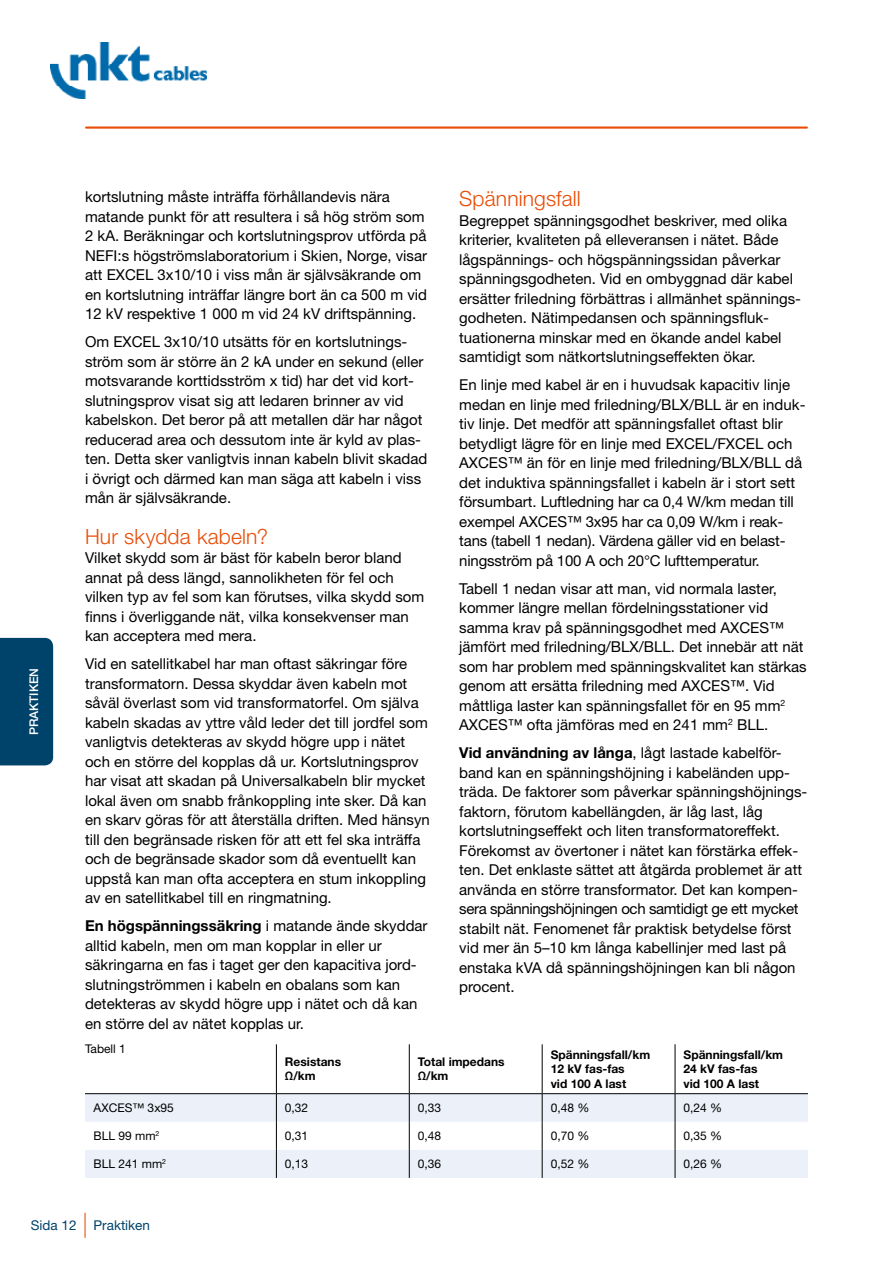
<style>
.page{position:relative;width:893px;height:1263px;background:#fff}
.page>*{position:absolute;margin:0;border:0;box-sizing:border-box;transform-origin:0 0}
.t1{font:300 21px "Helvetica Neue LT Std";letter-spacing:.01em;color:#e94c05}
.t2{font:15px/19.5px "Helvetica Neue LT Std";color:#000}
.t3{font:13.5px "Helvetica Neue LT Std";color:#00436a}
.t4{font:700 12px/14.4px "Helvetica Neue LT Std";color:#000}
.t5{font:12px "Helvetica Neue LT Std";color:#000}
.t6{font:500 12px "Helvetica Neue LT Std";color:#fff}
.s1{font-weight:700}
</style>
<div class="page">
<img style="left:51px;top:43px;width:156px;height:56px">
<hr style="left:86px;top:126px;width:721px;height:3px;background:#e94c05">
<svg style="left:85px;top:1213px;width:1px;height:24px"></svg>
<div style="left:0;top:638px;width:53px;height:127px;background:#00436a"></div>
<svg style="left:85px;top:1094px;width:723px;height:84px;fill:#ecf1f9"></svg>
<hr style="left:276px;top:1044px;width:1px;height:49px;background:#000">
<hr style="left:409px;top:1044px;width:1px;height:49px;background:#000">
<hr style="left:542px;top:1044px;width:1px;height:49px;background:#000">
<hr style="left:675px;top:1044px;width:1px;height:49px;background:#000">
<hr style="left:85px;top:1093px;width:191px;height:1px;background:#000">
<hr style="left:276px;top:1093px;width:133px;height:1px;background:#000">
<hr style="left:409px;top:1093px;width:133px;height:1px;background:#000">
<hr style="left:542px;top:1093px;width:133px;height:1px;background:#000">
<hr style="left:675px;top:1093px;width:133px;height:1px;background:#000">
<svg style="left:276px;top:1094px;width:1px;height:84px"></svg>
<svg style="left:409px;top:1094px;width:1px;height:84px"></svg>
<svg style="left:542px;top:1094px;width:1px;height:84px"></svg>
<svg style="left:675px;top:1094px;width:1px;height:84px"></svg>
<p class="t6" style="left:27px;top:735px;width:69px;rotate:-90deg">PRAKTIKEN</p>
<p class="t2" style="left:85px;top:187px;width:344px">kortslutning måste inträffa förhållandevis nära matande punkt för att resultera i så hög ström som 2 kA. Beräkningar och kortslutningsprov utförda på NEFI:s högströmslaboratorium i Skien, Norge, visar att EXCEL 3x10/10 i viss mån är självsäkrande om en kortslutning inträffar längre bort än ca 500 m vid 12 kV respektive 1 000 m vid 24 kV driftspänning.</p>
<p class="t2" style="left:85px;top:332px;width:344px">Om EXCEL 3x10/10 utsätts för en kortslutnings&shy;ström som är större än 2 kA under en sekund (eller motsvarande korttidsström x tid) har det vid kort&shy;slutningsprov visat sig att ledaren brinner av vid kabelskon. Det beror på att metallen där har något reducerad area och dessutom inte är kyld av plas&shy;ten. Detta sker vanligtvis innan kabeln blivit skadad i övrigt och därmed kan man säga att kabeln i viss mån är självsäkrande.</p>
<h1 class="t1" style="left:85px;top:523px;width:185px">Hur skydda kabeln?</h1>
<p class="t2" style="left:85px;top:548px;width:341px">Vilket skydd som är bäst för kabeln beror bland annat på dess längd, sannolikheten för fel och vilken typ av fel som kan förutses, vilka skydd som finns i överliggande nät, vilka konsekvenser man kan acceptera med mera.</p>
<p class="t2" style="left:85px;top:654px;width:346px">Vid en satellitkabel har man oftast säkringar före transformatorn. Dessa skyddar även kabeln mot såväl överlast som vid transformatorfel. Om själva kabeln skadas av yttre våld leder det till jordfel som vanligtvis detekteras av skydd högre upp i nätet och en större del kopplas då ur. Kortslutningsprov har visat att skadan på Universalkabeln blir mycket lokal även om snabb frånkoppling inte sker. Då kan en skarv göras för att återställa driften. Med hänsyn till den begränsade risken för att ett fel ska inträffa och de begränsade skador som då eventuellt kan uppstå kan man ofta acceptera en stum inkoppling av en satellitkabel till en ringmatning.</p>
<p class="t2" style="left:85px;top:916px;width:344px"><span class="s1">En högspänningssäkring</span> i matande ände skyddar alltid kabeln, men om man kopplar in eller ur säkringarna en fas i taget ger den kapacitiva jord&shy;slutningströmmen i kabeln en obalans som kan detekteras av skydd högre upp i nätet och då kan en större del av nätet kopplas ur.</p>
<h1 class="t1" style="left:459px;top:186px;width:123px">Spänningsfall</h1>
<p class="t2" style="left:459px;top:211px;width:343px">Begreppet spänningsgodhet beskriver, med olika kriterier, kvaliteten på elleveransen i nätet. Både lågspännings- och högspänningssidan påverkar spänningsgodheten. Vid en ombyggnad där kabel ersätter friledning förbättras i allmänhet spännings&shy;godheten. Nätimpedansen och spänningsfluk&shy;tuationerna minskar med en ökande andel kabel samtidigt som nätkortslutningseffekten ökar.</p>
<p class="t2" style="left:459px;top:375px;width:348px">En linje med kabel är en i huvudsak kapacitiv linje medan en linje med friledning/BLX/BLL är en induk&shy;tiv linje. Det medför att spänningsfallet oftast blir betydligt lägre för en linje med EXCEL/FXCEL och AXCES™ än för en linje med friledning/BLX/BLL då det induktiva spänningsfallet i kabeln är i stort sett försumbart. Luftledning har ca 0,4 W/km medan till exempel AXCES™ 3x95 har ca 0,09 W/km i reak&shy;tans (tabell 1 nedan). Värdena gäller vid en belast&shy;ningsström på 100 A och 20°C lufttemperatur.</p>
<p class="t2" style="left:459px;top:579px;width:349px">Tabell 1 nedan visar att man, vid normala laster, kommer längre mellan fördelningsstationer vid samma krav på spänningsgodhet med AXCES™ jämfört med friledning/BLX/BLL. Det innebär att nät som har problem med spänningskvalitet kan stärkas genom att ersätta friledning med AXCES™. Vid måttliga laster kan spänningsfallet för en 95 mm<sup>2<br></sup>AXCES™ ofta jämföras med en 241 mm<sup>2</sup> BLL.</p>
<p class="t2" style="left:459px;top:743px;width:348px"><span class="s1">Vid användning av långa</span>, lågt lastade kabelför&shy;band kan en spänningshöjning i kabeländen upp&shy;träda. De faktorer som påverkar spänningshöjnings&shy;faktorn, förutom kabellängden, är låg last, låg kortslutningseffekt och liten transformatoreffekt.<br>Förekomst av övertoner i nätet kan förstärka effek&shy;ten. Det enklaste sättet att åtgärda problemet är att använda en större transformator. Det kan kompen&shy;sera spänningshöjningen och samtidigt ge ett mycket stabilt nät. Fenomenet får praktisk betydelse först vid mer än 5–10 km långa kabellinjer med last på enstaka kVA då spänningshöjningen kan bli någon procent.</p>
<p class="t5" style="left:85px;top:1042px;width:42px">Tabell 1</p>
<p class="t4" style="left:285px;top:1054px;width:58px">Resistans<br>Ω/km</p>
<p class="t4" style="left:418px;top:1054px;width:88px">Total impedans<br>Ω/km</p>
<p class="t4" style="left:551px;top:1047px;width:101px">Spänningsfall/km<br>12 kV fas-fas<br>vid 100 A last</p>
<p class="t4" style="left:684px;top:1047px;width:101px">Spänningsfall/km<br>24 kV fas-fas<br>vid 100 A last</p>
<p class="t5" style="left:94px;top:1100px;width:82px">AXCES™ 3x95</p>
<p class="t5" style="left:285px;top:1100px;width:25px">0,32</p>
<p class="t5" style="left:418px;top:1100px;width:25px">0,33</p>
<p class="t5" style="left:551px;top:1100px;width:40px">0,48 %</p>
<p class="t5" style="left:684px;top:1100px;width:40px">0,24 %</p>
<p class="t5" style="left:94px;top:1129px;width:67px">BLL 99 mm<sup>2</sup></p>
<p class="t5" style="left:285px;top:1129px;width:25px">0,31</p>
<p class="t5" style="left:418px;top:1129px;width:25px">0,48</p>
<p class="t5" style="left:551px;top:1129px;width:40px">0,70 %</p>
<p class="t5" style="left:684px;top:1129px;width:40px">0,35 %</p>
<p class="t5" style="left:94px;top:1157px;width:74px">BLL 241 mm<sup>2</sup></p>
<p class="t5" style="left:285px;top:1157px;width:25px">0,13</p>
<p class="t5" style="left:418px;top:1157px;width:25px">0,36</p>
<p class="t5" style="left:551px;top:1157px;width:40px">0,52 %</p>
<p class="t5" style="left:684px;top:1157px;width:40px">0,26 %</p>
<p class="t3" style="left:31px;top:1217px;width:47px">Sida 12</p>
<p class="t3" style="left:94px;top:1217px;width:58px">Praktiken</p>
</div>
